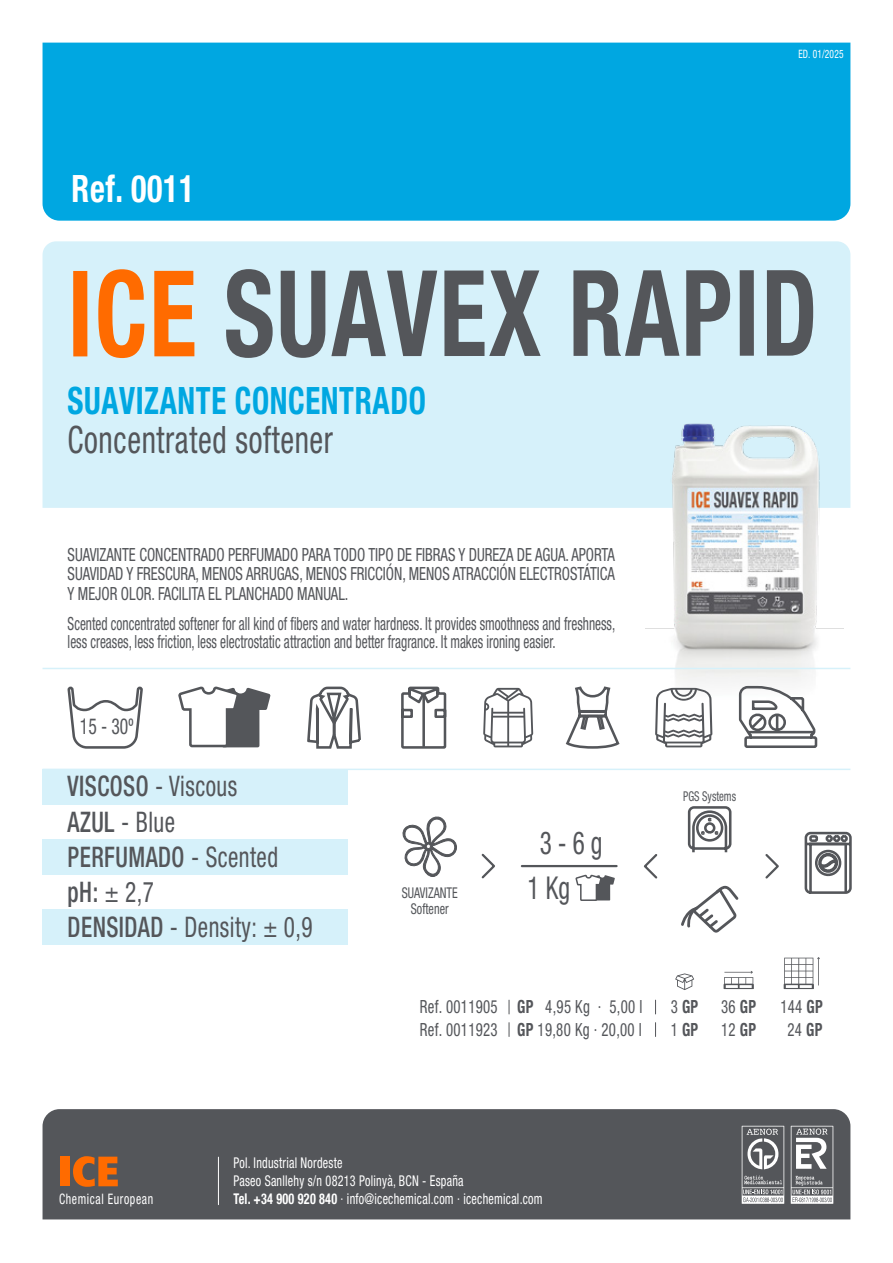
<style>
.page{position:relative;width:893px;height:1263px;background:#fff}
.page>*{position:absolute;margin:0;border:0;box-sizing:border-box;transform-origin:0 0}
.t1{font:700 condensed 119.7px "Helvetica Neue LT Pro";letter-spacing:.02em;color:#54565a;scale:.82 1}
.t2{font:700 condensed 37.8px "Helvetica Neue LT Pro";letter-spacing:.02em;color:#00a7e1;scale:.82 1}
.t3{font:condensed 37.8px "Helvetica Neue LT Pro";letter-spacing:.02em;color:#54565a;scale:.82 1}
.t4{font:700 condensed 37.8px "Helvetica Neue LT Pro";letter-spacing:.02em;color:#fff;scale:.85 1}
.t5{font:condensed 31.5px "Helvetica Neue LT Pro";color:#54565a;scale:.8 1}
.t6{font:condensed 28.35px/35.2px "Helvetica Neue LT Pro";letter-spacing:.02em;color:#54565a;scale:.82 1}
.t7{font:condensed 22.05px "Helvetica Neue LT Pro";color:#54565a;scale:.8 1}
.t8{font:condensed 18.15px/19.5px "Helvetica Neue LT Pro";color:#54565a;text-align:justify;scale:.82 1}
.t9{font:condensed 18.15px/18px "Helvetica Neue LT Pro";color:#54565a;scale:.74 1}
.t10{font:condensed 18.15px "Helvetica Neue LT Pro";letter-spacing:.02em;color:#54565a;scale:.82 1}
.t11{font:700 condensed 18.15px "Helvetica Neue LT Pro";color:#54565a;scale:.82 1}
.t12{font:condensed 14.85px/18px "Helvetica Neue LT Pro";letter-spacing:.02em;color:#fff;scale:.82 1}
.t13{font:condensed 14.85px/16.5px "Helvetica Neue LT Pro";color:#54565a;text-align:center;scale:.82 1}
.t14{font:condensed 14.4px "Helvetica Neue LT Pro";letter-spacing:.05em;color:#fff;scale:.82 1}
.t15{font:condensed 13.5px "Helvetica Neue LT Pro";color:#54565a;scale:.8 1}
.t16{font:condensed 11.55px "Helvetica Neue LT Pro";letter-spacing:.015em;color:#fff;scale:.82 1}
.s1{color:#ff6b00}
.s2{font-weight:500}
.s3{font-weight:700}
.s4{font-weight:400}
</style>
<div class="page">
<div style="left:43px;top:839px;width:305px;height:35px;background:#d6f1fa"></div>
<div style="left:43px;top:909px;width:305px;height:35px;background:#d6f1fa"></div>
<div style="left:43px;top:769px;width:305px;height:35px;background:#d6f1fa"></div>
<div style="left:43px;top:43px;width:807px;height:178px;background:#00a7e1"></div>
<div style="left:43px;top:241px;width:807px;height:267px;background:#d6f1fa"></div>
<svg style="left:724px;top:971px;width:30px;height:18px"></svg>
<svg style="left:784px;top:957px;width:36px;height:32px"></svg>
<svg style="left:675px;top:973px;width:19px;height:17px"></svg>
<svg style="left:509px;top:1023px;width:1px;height:13px"></svg>
<svg style="left:655px;top:1023px;width:1px;height:13px"></svg>
<svg style="left:509px;top:1000px;width:1px;height:14px"></svg>
<svg style="left:655px;top:1000px;width:1px;height:14px"></svg>
<img style="left:645px;top:409px;width:199px;height:279px">
<svg style="left:483px;top:688px;width:50px;height:59px"></svg>
<svg style="left:655px;top:688px;width:57px;height:59px"></svg>
<svg style="left:178px;top:686px;width:93px;height:62px"></svg>
<svg style="left:307px;top:686px;width:54px;height:63px"></svg>
<svg style="left:401px;top:686px;width:46px;height:63px"></svg>
<hr style="left:422px;top:694px;width:3px;height:52px;background:#54565a">
<svg style="left:565px;top:686px;width:55px;height:63px"></svg>
<svg style="left:738px;top:685px;width:80px;height:63px"></svg>
<svg style="left:67px;top:686px;width:76px;height:63px"></svg>
<svg style="left:481px;top:853px;width:14px;height:26px"></svg>
<hr style="left:522px;top:865px;width:95px;height:2px;background:#54565a">
<svg style="left:402px;top:816px;width:55px;height:61px"></svg>
<svg style="left:643px;top:854px;width:15px;height:25px"></svg>
<svg style="left:765px;top:854px;width:14px;height:25px"></svg>
<svg style="left:804px;top:831px;width:48px;height:63px"></svg>
<hr style="left:844px;top:844px;width:3px;height:49px;background:#54565a">
<svg style="left:687px;top:806px;width:45px;height:46px"></svg>
<svg style="left:681px;top:885px;width:57px;height:47px"></svg>
<svg style="left:575px;top:867px;width:40px;height:34px"></svg>
<hr style="left:43px;top:769px;width:807px;height:1px;background:#d6f1fa">
<hr style="left:43px;top:668px;width:807px;height:1px;background:#d6f1fa">
<div style="left:43px;top:1109px;width:807px;height:110px;background:#54565a"></div>
<svg style="left:791px;top:1126px;width:42px;height:78px"></svg>
<svg style="left:742px;top:1126px;width:42px;height:78px;background:#888a8d"></svg>
<div style="left:60px;top:1157px;width:9px;height:29px;background:#ff6b00"></div>
<svg style="left:73px;top:1156px;width:45px;height:31px"></svg>
<hr style="left:218px;top:1157px;width:1px;height:48px;background:#fff">
<h2 class="t4" style="left:72px;top:165px;width:146px">Ref. 0011</h2>
<p class="t16" style="left:798px;top:47px;width:57px">ED. 01/2025</p>
<h1 class="t1" style="left:68px;top:241px;width:916px"><span class="s1">ICE</span> SUAVEX RAPID</h1>
<h2 class="t2" style="left:68px;top:377px;width:438px">SUAVIZANTE CONCENTRADO</h2>
<h2 class="t3" style="left:68px;top:417px;width:325px">Concentrated softener</h2>
<p class="t8" style="left:68px;top:544px;width:669px">SUAVIZANTE CONCENTRADO PERFUMADO PARA TODO TIPO DE FIBRAS Y DUREZA DE AGUA. APORTA SUAVIDAD Y FRESCURA, MENOS ARRUGAS, MENOS FRICCIÓN, MENOS ATRACCIÓN ELECTROSTÁTICA Y MEJOR OLOR. FACILITA EL PLANCHADO MANUAL.</p>
<p class="t9" style="left:68px;top:614px;width:741px">Scented concentrated softener for all kind of fibers and water hardness. It provides smoothness and freshness, less creases, less friction, less electrostatic attraction and better fragrance. It makes ironing easier.</p>
<p class="t7" style="left:80px;top:714px;width:68px">15 - 30º</p>
<h3 class="t6" style="left:68px;top:768px;width:300px"><span class="s2">VISCOSO</span> - Viscous<br><span class="s2">AZUL</span> - Blue<br><span class="s2">PERFUMADO</span> - Scented <span class="s2">pH:</span> ± 2,7<br><span class="s2">DENSIDAD</span> - Density: ± 0,9</h3>
<p class="t13" style="left:402px;top:884px;width:70px">SUAVIZANTE<br>Softener</p>
<h3 class="t5" style="left:540px;top:824px;width:80px">3 - 6 g</h3>
<h3 class="t5" style="left:528px;top:870px;width:55px">1 Kg</h3>
<p class="t15" style="left:683px;top:788px;width:68px">PGS Systems</p>
<p class="t10" style="left:420px;top:996px;width:273px">Ref. 0011905 <span class="s3">GP</span> 4,95 Kg · 5,00 l</p>
<p class="t11" style="left:671px;top:996px;width:35px"><span class="s4">3</span> GP</p>
<p class="t10" style="left:420px;top:1019px;width:272px">Ref. 0011923 <span class="s3">GP</span> 19,80 Kg · 20,00 l</p>
<p class="t11" style="left:671px;top:1018px;width:35px"><span class="s4">1</span> GP</p>
<p class="t8" style="left:721px;top:997px;width:44px">36 <span class="s3">GP</span></p>
<p class="t8" style="left:721px;top:1019px;width:44px">12 <span class="s3">GP</span></p>
<p class="t8" style="left:780px;top:997px;width:53px">144 <span class="s3">GP</span></p>
<p class="t8" style="left:787px;top:1019px;width:44px">24 <span class="s3">GP</span></p>
<p class="t14" style="left:59px;top:1190px;width:116px">Chemical European</p>
<p class="t12" style="left:234px;top:1153px;width:378px">Pol. Industrial Nordeste<br>Paseo Sanllehy s/n 08213 Polinyà, BCN - España<br><span class="s3">Tel. +34 900 920 840</span> · info@icechemical.com · icechemical.com</p>
</div>
